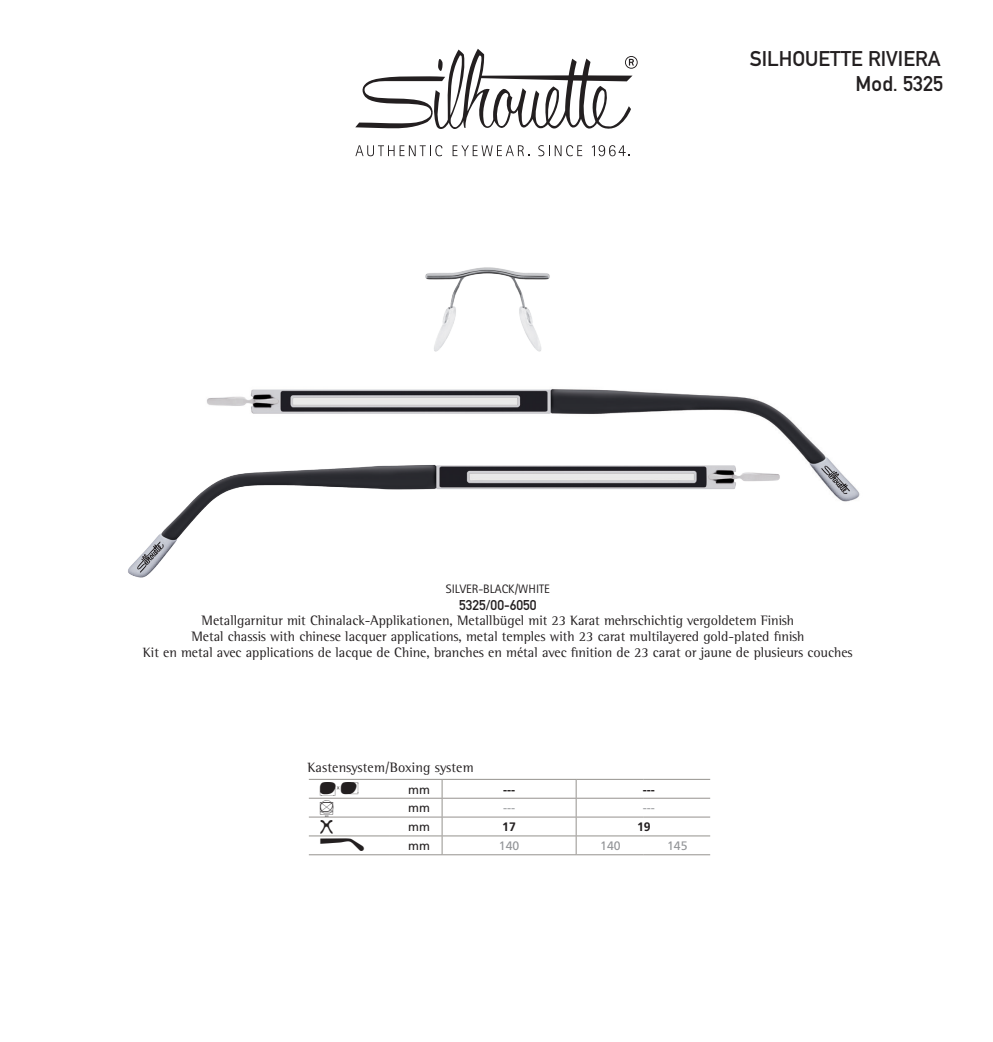
<style>
.page{position:relative;width:993px;height:1042px;background:#fff}
.page>*{position:absolute;margin:0;border:0;box-sizing:border-box;transform-origin:0 0}
.t1{font:21px/25.2px "DIN Mittelschrift";color:#231f20;text-align:right}
.t2{font:21px "Silhouette Font";color:#231f20}
.t3{font:17.5px "Silhouette Font";color:#231f20}
.t4{font:15.75px "Silhouette Font";color:#231f20}
.t5{font:14px/15.8px "Rotis Semi Serif";color:#231f20;text-align:center}
.t6{font:14px "DIN Mittelschrift";color:#231f20}
.t7{font:12.25px "Rotis Sans Serif";color:#231f20}
.t8{font:12.25px "Frutiger";color:#939598}
.t9{font:700 12.25px "Frutiger";color:#231f20}
.t10{font:12.25px "Frutiger";color:#231f20}
</style>
<div class="page">
<img style="left:207px;top:389px;width:653px;height:113px">
<img style="left:128px;top:456px;width:660px;height:122px">
<img style="left:425px;top:267px;width:125px;height:85px">
<svg style="left:355px;top:145px;width:87px;height:11px"></svg>
<svg style="left:452px;top:145px;width:77px;height:11px"></svg>
<svg style="left:538px;top:145px;width:44px;height:11px"></svg>
<svg style="left:591px;top:145px;width:38px;height:11px"></svg>
<svg style="left:355px;top:49px;width:282px;height:80px"></svg>
<hr style="left:309px;top:779px;width:81px;height:1px;background:#95928e">
<hr style="left:390px;top:779px;width:52px;height:1px;background:#95928e">
<hr style="left:442px;top:779px;width:134px;height:1px;background:#95928e">
<hr style="left:309px;top:798px;width:81px;height:1px;background:#95928e">
<hr style="left:390px;top:798px;width:52px;height:1px;background:#95928e">
<hr style="left:442px;top:798px;width:134px;height:1px;background:#95928e">
<hr style="left:576px;top:798px;width:67px;height:1px;background:#95928e">
<hr style="left:643px;top:798px;width:67px;height:1px;background:#95928e">
<hr style="left:309px;top:817px;width:81px;height:1px;background:#95928e">
<hr style="left:390px;top:817px;width:52px;height:1px;background:#95928e">
<hr style="left:442px;top:817px;width:134px;height:1px;background:#95928e">
<hr style="left:576px;top:817px;width:67px;height:1px;background:#95928e">
<hr style="left:643px;top:817px;width:67px;height:1px;background:#95928e">
<hr style="left:309px;top:835px;width:81px;height:1px;background:#95928e">
<hr style="left:390px;top:835px;width:52px;height:1px;background:#95928e">
<hr style="left:442px;top:835px;width:134px;height:1px;background:#95928e">
<svg style="left:441px;top:780px;width:1px;height:74px"></svg>
<hr style="left:576px;top:835px;width:67px;height:1px;background:#95928e">
<hr style="left:643px;top:835px;width:67px;height:1px;background:#95928e">
<hr style="left:309px;top:854px;width:81px;height:1px;background:#95928e">
<hr style="left:390px;top:854px;width:52px;height:1px;background:#95928e">
<hr style="left:442px;top:854px;width:134px;height:1px;background:#95928e">
<hr style="left:576px;top:779px;width:67px;height:1px;background:#95928e">
<hr style="left:643px;top:779px;width:67px;height:1px;background:#95928e">
<svg style="left:575px;top:780px;width:1px;height:74px"></svg>
<hr style="left:576px;top:854px;width:67px;height:1px;background:#95928e">
<hr style="left:643px;top:854px;width:67px;height:1px;background:#95928e">
<h1 class="t1" style="left:749px;top:46px;width:195px">SILHOUETTE RIVIERA<br>Mod. 5325</h1>
<p class="t7" style="left:445px;top:581px;width:105px">SILVER-BLACK/WHITE</p>
<p class="t6" style="left:459px;top:596px;width:79px">5325/00-6050</p>
<p class="t5" style="left:143px;top:613px;width:711px">Metallgarnitur mit Chinalack-Applikationen, Metallbügel mit 23 Karat mehrschichtig vergoldetem Finish<br>Metal chassis with chinese lacquer applications, metal temples with 23 carat multilayered gold-plated finish<br>Kit en metal avec applications de lacque de Chine, branches en métal avec finition de 23 carat or jaune de plusieurs couches</p>
<p class="t5" style="left:307px;top:759px;width:167px">Kastensystem/Boxing system</p>
<p class="t3" style="left:320px;top:779px;width:42px">z</p>
<p class="t10" style="left:408px;top:782px;width:23px">mm</p>
<p class="t9" style="left:503px;top:782px;width:14px">---</p>
<p class="t9" style="left:642px;top:782px;width:14px">---</p>
<h1 class="t2" style="left:320px;top:797px;width:16px">t</h1>
<p class="t10" style="left:408px;top:801px;width:23px">mm</p>
<p class="t8" style="left:503px;top:801px;width:14px">---</p>
<p class="t8" style="left:642px;top:801px;width:14px">---</p>
<p class="t3" style="left:320px;top:817px;width:15px">h</p>
<p class="t4" style="left:320px;top:836px;width:46px">b</p>
<p class="t10" style="left:408px;top:820px;width:23px">mm</p>
<p class="t9" style="left:502px;top:820px;width:15px">17</p>
<p class="t9" style="left:637px;top:820px;width:15px">19</p>
<p class="t10" style="left:408px;top:838px;width:23px">mm</p>
<p class="t8" style="left:498px;top:838px;width:22px">140</p>
<p class="t8" style="left:600px;top:838px;width:22px">140</p>
<p class="t8" style="left:667px;top:838px;width:22px">145</p>
</div>
